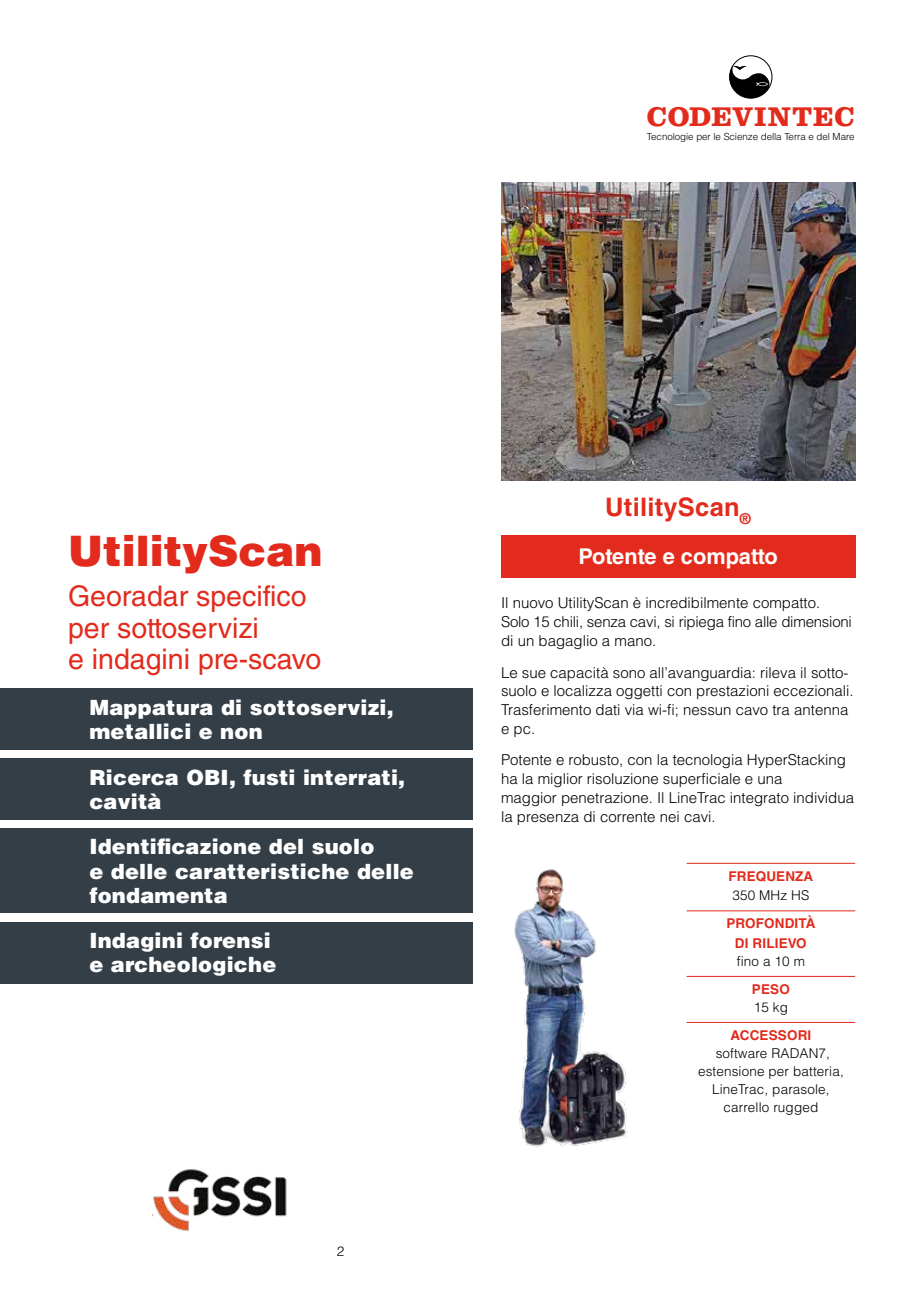
<style>
.page{position:relative;width:919px;height:1289px;background:#fff}
.page>*{position:absolute;margin:0;border:0;box-sizing:border-box;transform-origin:0 0}
.t1{font:900 42px "Helvetica LT Std";color:#e22b1c}
.t2{font:28.5px/31.5px "Helvetica LT Std";color:#e22b1c}
.t3{font:700 28.05px "Clarendon LT Std";letter-spacing:.03em;color:#e22b1c}
.t4{font:700 25.5px "Helvetica LT Std";letter-spacing:.01em;color:#e22b1c}
.t5{font:700 21.75px "Helvetica LT Std";color:#fff}
.t6{font:900 21px/24px "Helvetica LT Std";letter-spacing:.01em;color:#fff}
.t7{font:300 15px/18.8px "Helvetica LT Std";color:#000}
.t8{font:300 13.5px/18px "Helvetica LT Std";letter-spacing:.01em;color:#000;text-align:center}
.t9{font:700 13.5px/19.5px "Helvetica LT Std";letter-spacing:.01em;color:#e22b1c;text-align:center}
.t10{font:300 9.75px "Helvetica LT Std";letter-spacing:-.005em;color:#000}
</style>
<div class="page">
<div style="left:0;top:688px;width:472px;height:62px;background:#333e47"></div>
<div style="left:0;top:758px;width:472px;height:62px;background:#333e47"></div>
<div style="left:0;top:828px;width:472px;height:85px;background:#333e47"></div>
<div style="left:0;top:921px;width:472px;height:62px;background:#333e47"></div>
<svg style="left:729px;top:56px;width:42px;height:42px"></svg>
<div style="left:729px;top:55px;width:43px;height:44px;border:1px solid #000;border-radius:50%"></div>
<div style="left:501px;top:534px;width:354px;height:43px;background:#e22b1c"></div>
<img style="left:501px;top:183px;width:354px;height:297px">
<img style="left:514px;top:869px;width:114px;height:278px">
<hr style="left:686px;top:863px;width:169px;height:1px;background:#e22b1c">
<hr style="left:686px;top:910px;width:169px;height:1px;background:#e22b1c">
<hr style="left:686px;top:976px;width:169px;height:1px;background:#e22b1c">
<hr style="left:686px;top:1022px;width:169px;height:1px;background:#e22b1c">
<img style="left:152px;top:1169px;width:135px;height:62px">
<h3 class="t3" style="left:646px;top:100px;width:209px">CODEVINTEC</h3>
<p class="t10" style="left:647px;top:130px;width:209px">Tecnologie per le Scienze della Terra e del Mare</p>
<h1 class="t1" style="left:68px;top:523px;width:256px">UtilityScan</h1>
<h2 class="t2" style="left:68px;top:580px;width:255px">Georadar specifico per sottoservizi<br>e indagini pre-scavo</h2>
<h3 class="t6" style="left:89px;top:694px;width:306px">Mappatura di sottoservizi, metallici e non</h3>
<h3 class="t6" style="left:89px;top:765px;width:317px">Ricerca OBI, fusti interrati, cavità</h3>
<h3 class="t6" style="left:89px;top:834px;width:326px">Identificazione del suolo<br>e delle caratteristiche delle fondamenta</h3>
<h3 class="t6" style="left:89px;top:928px;width:188px">Indagini forensi e archeologiche</h3>
<p class="t8" style="left:337px;top:1242px;width:9px">2</p>
<h3 class="t4" style="left:605px;top:491px;width:147px">UtilityScan<sub>®</sub></h3>
<h3 class="t5" style="left:578px;top:543px;width:201px">Potente e compatto</h3>
<p class="t7" style="left:501px;top:593px;width:352px">Il nuovo UtilityScan è incredibilmente compatto.<br>Solo 15 chili, senza cavi, si ripiega fino alle dimensioni di un bagaglio a mano.</p>
<p class="t7" style="left:501px;top:662px;width:354px">Le sue capacità sono all’avanguardia: rileva il sotto&shy;suolo e localizza oggetti con prestazioni eccezionali.<br>Trasferimento dati via wi-fi; nessun cavo tra antenna e pc.</p>
<p class="t7" style="left:501px;top:750px;width:354px">Potente e robusto, con la tecnologia HyperStacking ha la miglior risoluzione superficiale e una<br>maggior penetrazione. Il LineTrac integrato individua la presenza di corrente nei cavi.</p>
<p class="t9" style="left:728px;top:866px;width:86px">FREQUENZA</p>
<p class="t8" style="left:732px;top:886px;width:78px">350 MHz HS</p>
<p class="t9" style="left:726px;top:913px;width:90px">PROFONDITÀ<br>DI RILIEVO</p>
<p class="t8" style="left:736px;top:951px;width:70px">fino a 10 m</p>
<p class="t9" style="left:751px;top:979px;width:39px">PESO</p>
<p class="t8" style="left:753px;top:997px;width:36px">15 kg</p>
<p class="t9" style="left:730px;top:1025px;width:82px">ACCESSORI</p>
<p class="t8" style="left:698px;top:1043px;width:147px">software RADAN7, estensione per batteria,<br>LineTrac, parasole, carrello rugged</p>
</div>
